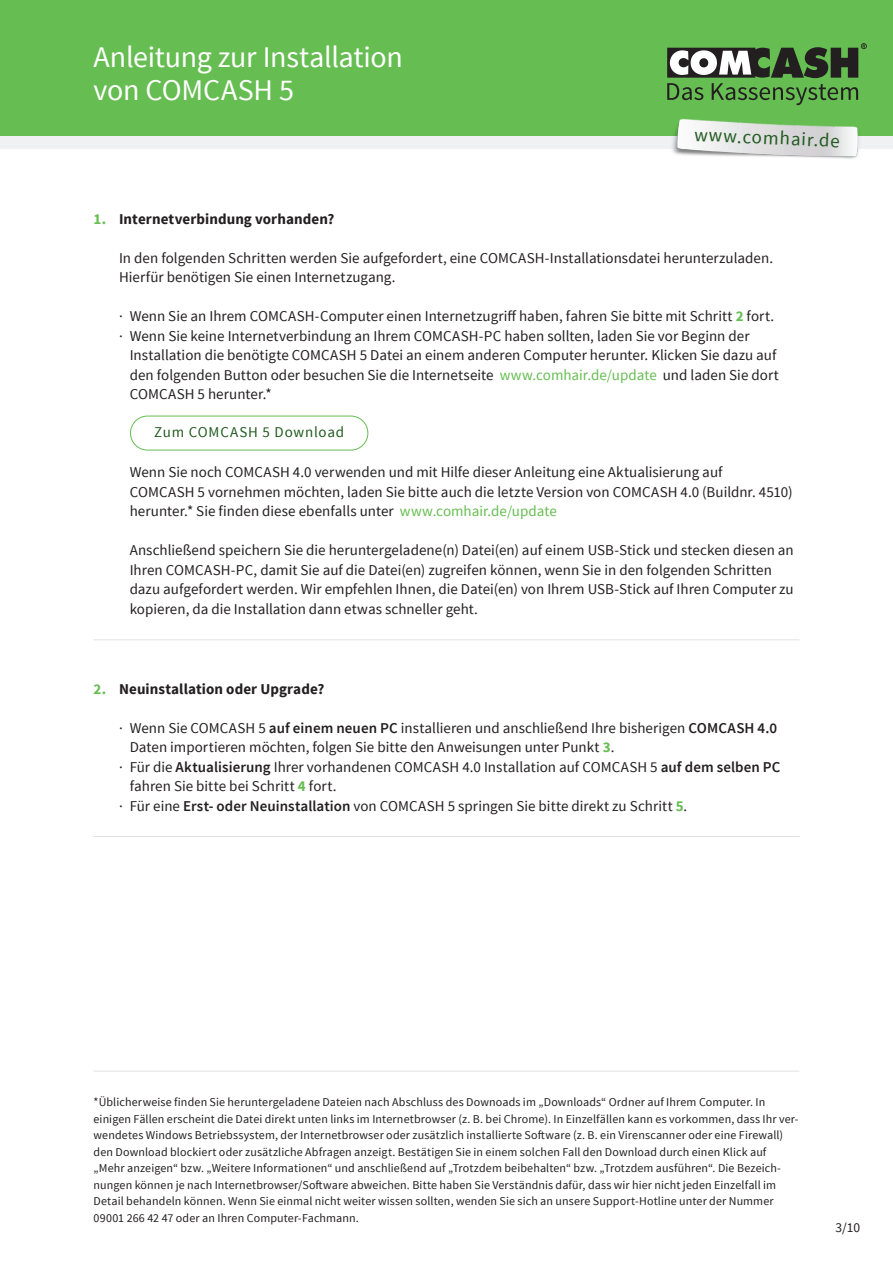
<style>
.page{position:relative;width:893px;height:1263px;background:#fff}
.page>*{position:absolute;margin:0;border:0;box-sizing:border-box;transform-origin:0 0}
.t1{font:30px/33px "Source Sans Pro";letter-spacing:-.01em;color:#fff}
.t2{font:18.9px "Source Sans Pro";color:#205a1f}
.t3{font:15px/19.5px "Source Sans Pro";color:#231f20}
.t4{font:700 15px "Source Sans Pro";letter-spacing:.005em;color:#231f20}
.t5{font:15px "Source Sans Pro";letter-spacing:.05em;color:#205a1f}
.t6{font:13.5px "Source Sans Pro";color:#231f20}
.t7{font:12px/16.5px "Source Sans Pro";letter-spacing:.01em;color:#231f20}
.s1{color:#66bd52}
.s2{font-weight:700;color:#66bd52}
.s3{font-weight:600}
</style>
<div class="page">
<div style="left:0;top:0;width:893px;height:136px;background:#66bd52"></div>
<div style="left:0;top:136px;width:893px;height:13px;background:#f0f1f2"></div>
<img style="left:672px;top:119px;width:187px;height:40px">
<svg style="left:667px;top:43px;width:200px;height:62px"></svg>
<hr style="left:94px;top:836px;width:705px;height:1px;background:#e1e2e4">
<hr style="left:94px;top:639px;width:705px;height:1px;background:#e1e2e4">
<div style="left:130px;top:416px;width:238px;height:34px;border:1px solid #66bd52;border-radius:17px"></div>
<hr style="left:94px;top:1071px;width:705px;height:1px;background:#e1e2e4">
<h1 class="t1" style="left:94px;top:41px;width:311px">Anleitung zur Installation von COMCASH 5</h1>
<p class="t2" style="left:695px;top:122px;width:147px;rotate:3deg">www.comhair.de</p>
<p class="t4" style="left:94px;top:209px;width:242px"><span class="s1">1.</span> Internetverbindung vorhanden?</p>
<p class="t3" style="left:119px;top:248px;width:656px">In den folgenden Schritten werden Sie aufgefordert, eine COMCASH-Installationsdatei herunterzuladen.<br>Hierfür benötigen Sie einen Internetzugang.</p>
<p class="t3" style="left:119px;top:307px;width:657px">· Wenn Sie an Ihrem COMCASH-Computer einen Internetzugriff haben, fahren Sie bitte mit Schritt <span class="s2">2</span> fort. · Wenn Sie keine Internetverbindung an Ihrem COMCASH-PC haben sollten, laden Sie vor Beginn der</p>
<p class="t3" style="left:130px;top:346px;width:651px">Installation die benötigte COMCASH 5 Datei an einem anderen Computer herunter. Klicken Sie dazu auf den folgenden Button oder besuchen Sie die Internetseite <span class="s1">www.comhair.de/update</span> und laden Sie dort<br>COMCASH 5 herunter.*</p>
<p class="t5" style="left:154px;top:423px;width:192px">Zum COMCASH 5 Download</p>
<p class="t3" style="left:130px;top:463px;width:664px">Wenn Sie noch COMCASH 4.0 verwenden und mit Hilfe dieser Anleitung eine Aktualisierung auf<br>COMCASH 5 vornehmen möchten, laden Sie bitte auch die letzte Version von COMCASH 4.0 (Buildnr. 4510) herunter.* Sie finden diese ebenfalls unter <span class="s1">www.comhair.de/update</span></p>
<p class="t3" style="left:130px;top:541px;width:666px">Anschließend speichern Sie die heruntergeladene(n) Datei(en) auf einem USB-Stick und stecken diesen an Ihren COMCASH-PC, damit Sie auf die Datei(en) zugreifen können, wenn Sie in den folgenden Schritten dazu aufgefordert werden. Wir empfehlen Ihnen, die Datei(en) von Ihrem USB-Stick auf Ihren Computer zu kopieren, da die Installation dann etwas schneller geht.</p>
<p class="t4" style="left:94px;top:679px;width:232px"><span class="s1">2.</span> Neuinstallation oder Upgrade?</p>
<p class="t3" style="left:119px;top:718px;width:660px">· Wenn Sie COMCASH 5 <span class="s3">auf einem neuen PC</span> installieren und anschließend Ihre bisherigen <span class="s3">COMCASH 4.0</span></p>
<p class="t3" style="left:130px;top:738px;width:486px">Daten importieren möchten, folgen Sie bitte den Anweisungen unter Punkt <span class="s2">3</span>.</p>
<p class="t3" style="left:119px;top:757px;width:663px">· Für die <span class="s3">Aktualisierung</span> Ihrer vorhandenen COMCASH 4.0 Installation auf COMCASH 5 <span class="s3">auf dem selben PC</span></p>
<p class="t3" style="left:130px;top:777px;width:208px">fahren Sie bitte bei Schritt <span class="s2">4</span> fort.</p>
<p class="t3" style="left:119px;top:796px;width:570px">· Für eine <span class="s3">Erst- oder Neuinstallation</span> von COMCASH 5 springen Sie bitte direkt zu Schritt <span class="s2">5</span>.</p>
<p class="t7" style="left:94px;top:1094px;width:706px">*Üblicherweise finden Sie heruntergeladene Dateien nach Abschluss des Downoads im „Downloads“ Ordner auf Ihrem Computer. In einigen Fällen erscheint die Datei direkt unten links im Internetbrowser (z. B. bei Chrome). In Einzelfällen kann es vorkommen, dass Ihr ver&shy;wendetes Windows Betriebssystem, der Internetbrowser oder zusätzlich installierte Software (z. B. ein Virenscanner oder eine Firewall) den Download blockiert oder zusätzliche Abfragen anzeigt. Bestätigen Sie in einem solchen Fall den Download durch einen Klick auf „Mehr anzeigen“ bzw. „Weitere Informationen“ und anschließend auf „Trotzdem beibehalten“ bzw. „Trotzdem ausführen“. Die Bezeich&shy;nungen können je nach Internetbrowser/Software abweichen. Bitte haben Sie Verständnis dafür, dass wir hier nicht jeden Einzelfall im Detail behandeln können. Wenn Sie einmal nicht weiter wissen sollten, wenden Sie sich an unsere Support-Hotline unter der Nummer 09001 266 42 47 oder an Ihren Computer-Fachmann.</p>
<p class="t6" style="left:835px;top:1219px;width:26px">3/10</p>
</div>
